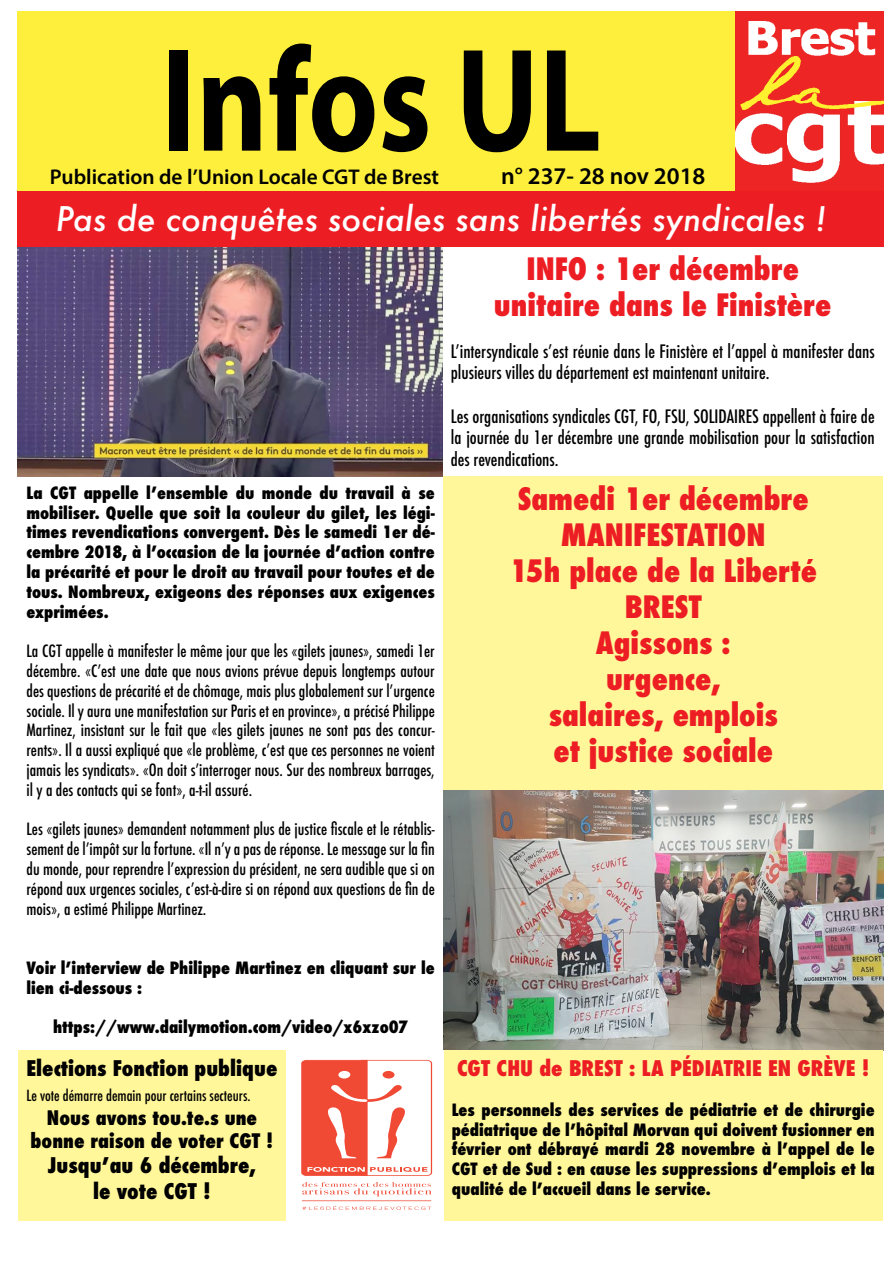
<style>
.page{position:relative;width:893px;height:1263px;background:#fff}
.page>*{position:absolute;margin:0;border:0;box-sizing:border-box;transform-origin:0 0}
.t1{font:700 148.5px "Myriad Pro";color:#000;scale:.82 1}
.t2{font:italic 500 33px "Futura";color:#fff}
.t3{font:800 condensed 30px/36px "Futura";color:#ed1d24;text-align:center}
.t4{font:600 24px "Myriad Pro";color:#000}
.t5{font:600 21.3px "Myriad Pro";color:#000}
.t6{font:800 condensed 21px/25.2px "Futura";color:#000;text-align:center}
.t7{font:800 condensed 21px "Futura";color:#ed1d24}
.t8{font:800 condensed 19.5px/23.4px "Futura";color:#000;text-align:center}
.t9{font:500 condensed 18px/21.6px "Futura";color:#000}
.t10{font:500 condensed 16.5px/19.8px "Futura";color:#000;text-align:justify}
.t11{font:800 condensed 16.5px/19.8px "Futura";color:#000;text-align:justify}
.t12{font:500 condensed 15px "Futura";color:#000}
.s1{color:#ed1d24}
</style>
<div class="page">
<div style="left:17px;top:11px;width:866px;height:180px;background:#fdef3b"></div>
<img style="left:736px;top:11px;width:147px;height:180px">
<div style="left:17px;top:191px;width:866px;height:56px;background:#ed1d24"></div>
<div style="left:443px;top:477px;width:440px;height:314px;background:#fff799"></div>
<img style="left:17px;top:247px;width:425px;height:230px">
<img style="left:443px;top:791px;width:440px;height:259px">
<div style="left:443px;top:1050px;width:440px;height:170px;background:#fff799"></div>
<svg style="left:302px;top:1206px;width:129px;height:4px"></svg>
<svg style="left:302px;top:1182px;width:130px;height:14px"></svg>
<hr style="left:302px;top:1200px;width:129px;height:1px;background:#f04a35">
<svg style="left:301px;top:1060px;width:131px;height:116px"></svg>
<div style="left:18px;top:1050px;width:268px;height:170px;background:#fff799"></div>
<h1 class="t1" style="left:161px;top:4px;width:538px">Infos UL</h1>
<h3 class="t4" style="left:501px;top:161px;width:206px">n° 237- 28 nov 2018</h3>
<h2 class="t2" style="left:56px;top:196px;width:790px">Pas de conquêtes sociales sans libertés syndicales !<span class="s1">P</span></h2>
<p class="t5" style="left:50px;top:163px;width:391px">Publication de l’Union Locale CGT de Brest</p>
<p class="t11" style="left:27px;top:483px;width:410px">La CGT appelle l’ensemble du monde du travail à se mobiliser. Quelle que soit la couleur du gilet, les légi&shy;times revendications convergent. Dès le samedi 1er dé&shy;cembre 2018, à l’occasion de la journée d’action contre la précarité et pour le droit au travail pour toutes et de tous. Nombreux, exigeons des réponses aux exigences exprimées.</p>
<p class="t10" style="left:27px;top:641px;width:410px">La CGT appelle à manifester le même jour que les «gilets jaunes», samedi 1er décembre. «C’est une date que nous avions prévue depuis longtemps autour des questions de précarité et de chômage, mais plus globalement sur l’urgence sociale. Il y aura une manifestation sur Paris et en province», a précisé Philippe Martinez, insistant sur le fait que «les gilets jaunes ne sont pas des concur&shy;rents». Il a aussi expliqué que «le problème, c’est que ces personnes ne voient jamais les syndicats». «On doit s’interroger nous. Sur des nombreux barrages, il y a des contacts qui se font», a-t-il assuré.</p>
<p class="t10" style="left:27px;top:819px;width:410px">Les «gilets jaunes» demandent notamment plus de justice fiscale et le rétablis&shy;sement de l’impôt sur la fortune. «Il n’y a pas de réponse. Le message sur la fin du monde, pour reprendre l’expression du président, ne sera audible que si on répond aux urgences sociales, c’est-à-dire si on répond aux questions de fin de mois», a estimé Philippe Martinez.</p>
<h3 class="t3" style="left:494px;top:251px;width:339px">INFO : 1er décembre unitaire dans le Finistère</h3>
<p class="t9" style="left:451px;top:340px;width:425px">L’intersyndicale s’est réunie dans le Finistère et l’appel à manifester dans plusieurs villes du département est maintenant unitaire.</p>
<p class="t9" style="left:451px;top:405px;width:425px;text-align:justify">Les organisations syndicales CGT, FO, FSU, SOLIDAIRES appellent à faire de la journée du 1er décembre une grande mobilisation pour la satisfaction des revendications.</p>
<h3 class="t3" style="left:509px;top:481px;width:309px">Samedi 1er décembre<br>MANIFESTATION<br>15h place de la Liberté<br>BREST<br>Agissons :<br>urgence,<br>salaires, emplois<br>et justice sociale</h3>
<p class="t11" style="left:27px;top:958px;width:410px">Voir l’interview de Philippe Martinez en cliquant sur le lien ci-dessous :</p>
<p class="t11" style="left:53px;top:1017px;width:357px">https://www.dailymotion.com/video/x6xzo07</p>
<p class="t6" style="left:27px;top:1056px;width:252px">Elections Fonction publique</p>
<p class="t12" style="left:27px;top:1086px;width:225px">Le vote démarre demain pour certains secteurs.</p>
<p class="t8" style="left:31px;top:1106px;width:244px">Nous avons tou.te.s une bonne raison de voter CGT !</p>
<p class="t6" style="left:48px;top:1153px;width:209px">Jusqu’au 6 décembre, le vote CGT !</p>
<p class="t7" style="left:457px;top:1054px;width:414px">CGT CHU de BREST : LA PÉDIATRIE EN GRÈVE !</p>
<p class="t11" style="left:452px;top:1100px;width:424px">Les personnels des services de pédiatrie et de chirurgie pédiatrique de l’hôpital Morvan qui doivent fusionner en février ont débrayé mardi 28 novembre à l’appel de le CGT et de Sud : en cause les suppressions d’emplois et la qualité de l’accueil dans le service.</p>
</div>
